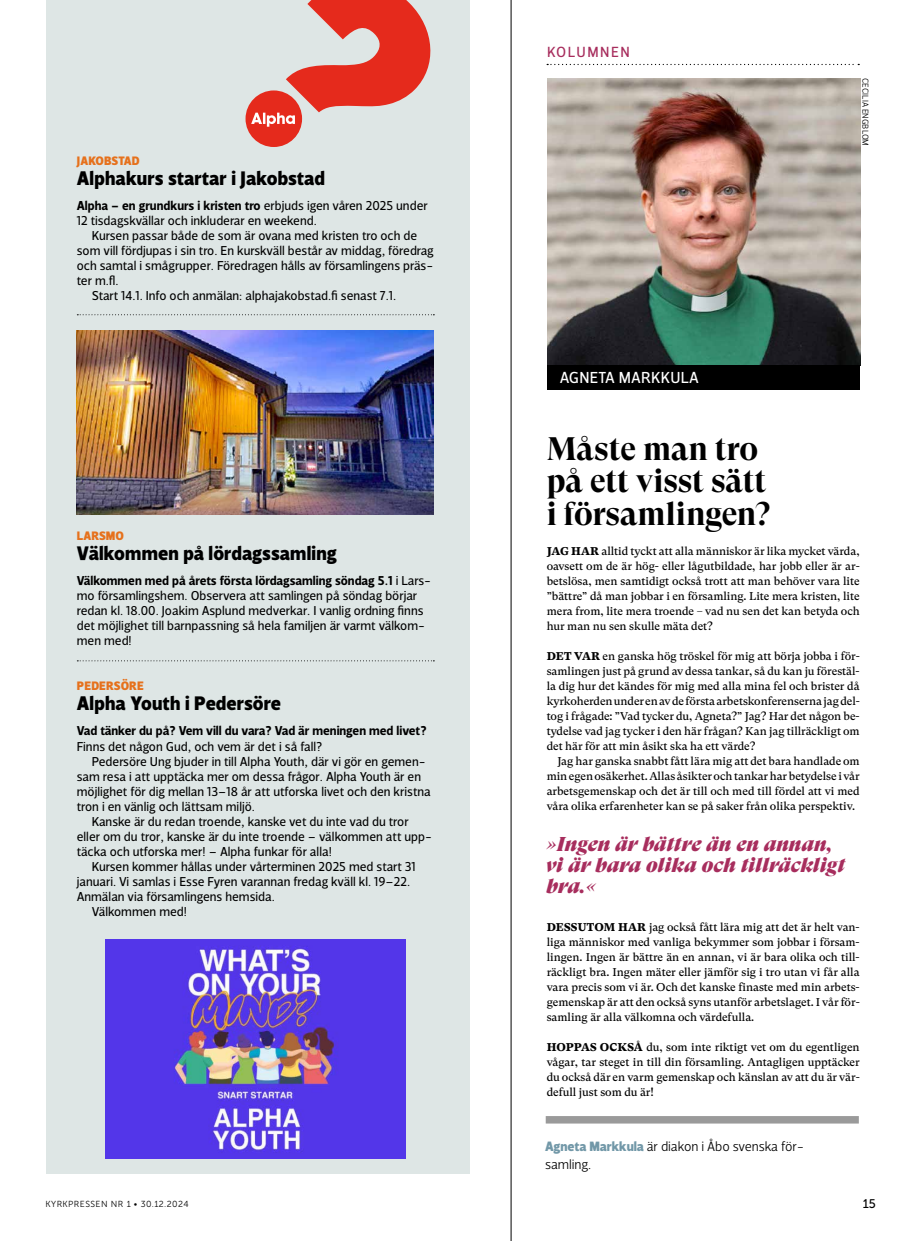
<style>
.page{position:relative;width:922px;height:1241px;background:#fff}
.page>*{position:absolute;margin:0;border:0;box-sizing:border-box;transform-origin:0 0}
.t1{font:700 32.5px/32.5px "GT Super Display";letter-spacing:-.005em;color:#000}
.t2{font:900 20px "Velino Sans";letter-spacing:.005em;color:#000}
.t3{font:italic 20px/21.2px "GT Super Display Super";letter-spacing:.005em;color:#a72d5d}
.t4{font:16.25px "Velino Sans";letter-spacing:.015em;color:#fff}
.t5{font:15px "Velino Sans";letter-spacing:.105em;color:#a72d5d}
.t6{font:300 13.75px/17.5px "Velino Sans";letter-spacing:-.005em;color:#000}
.t7{font:13.12px/15px "Velino Sans";color:#000}
.t8{font:700 13.12px "Velino Sans";color:#000}
.t9{font:900 12.5px "Velino Sans";letter-spacing:.005em;color:#e6711c}
.t10{font:12.5px "Museo Sans 500";color:#000}
.t11{font:11.25px/15px "GT Super Text";letter-spacing:-.005em;color:#000;text-align:justify}
.t12{font:8.75px "Museo Sans 300";letter-spacing:.05em;color:#000}
.t13{font:300 8.75px "Velino Sans";letter-spacing:.005em;color:#000}
.s1{font-weight:700}
.s2{font-weight:900}
.s3{font-weight:900;color:#7298a8}
</style>
<div class="page">
<div style="left:46px;top:0;width:423px;height:1173px;background:#dee6e5"></div>
<div style="left:245px;top:90px;width:57px;height:57px;background:#e52a1c;border-radius:50%"></div>
<svg style="left:251px;top:0;width:180px;height:127px"></svg>
<img style="left:105px;top:939px;width:300px;height:219px">
<svg style="left:77px;top:314px;width:357px;height:1px"></svg>
<svg style="left:77px;top:660px;width:357px;height:1px"></svg>
<img style="left:77px;top:330px;width:356px;height:184px">
<hr style="left:510px;top:0;width:1px;height:1240px;background:#000">
<img style="left:547px;top:78px;width:312px;height:287px">
<div style="left:545px;top:1115px;width:313px;height:8px;background:#9a9a9a"></div>
<div style="left:547px;top:365px;width:312px;height:25px;background:#000"></div>
<svg style="left:547px;top:64px;width:312px;height:1px"></svg>
<p class="t9" style="left:77px;top:153px;width:64px">JAKOBSTAD</p>
<h2 class="t2" style="left:77px;top:166px;width:249px">Alphakurs startar i Jakobstad</h2>
<p class="t7" style="left:77px;top:198px;width:352px"><span class="s1">Alpha – en grundkurs i kristen tro</span> erbjuds igen våren 2025 under<br>12 tisdagskvällar och inkluderar en weekend.</p>
<p class="t7" style="left:92px;top:228px;width:326px">Kursen passar både de som är ovana med kristen tro och de</p>
<p class="t7" style="left:77px;top:243px;width:358px">som vill fördjupas i sin tro. En kurskväll består av middag, föredrag</p>
<p class="t7" style="left:77px;top:258px;width:358px">och samtal i smågrupper. Föredragen hålls av församlingens präs-</p>
<p class="t7" style="left:77px;top:273px;width:43px">ter m.fl.</p>
<p class="t7" style="left:92px;top:288px;width:306px">Start 14.1. Info och anmälan: alphajakobstad.fi senast 7.1.</p>
<p class="t9" style="left:77px;top:528px;width:49px">LARSMO</p>
<h2 class="t2" style="left:77px;top:541px;width:261px">Välkommen på lördagssamling</h2>
<p class="t7" style="left:77px;top:573px;width:356px"><span class="s1">Välkommen med på årets första lördagsamling söndag 5.1</span> i Lars&shy;mo församlingshem. Observera att samlingen på söndag börjar redan kl. 18.00. Joakim Asplund medverkar. I vanlig ordning finns det möjlighet till barnpassning så hela familjen är varmt välkom&shy;men med!</p>
<p class="t9" style="left:77px;top:678px;width:68px">PEDERSÖRE</p>
<h2 class="t2" style="left:77px;top:691px;width:206px">Alpha Youth i Pedersöre</h2>
<p class="t8" style="left:77px;top:722px;width:351px">Vad tänker du på? Vem vill du vara? Vad är meningen med livet?</p>
<p class="t7" style="left:77px;top:738px;width:247px">Finns det någon Gud, och vem är det i så fall?</p>
<p class="t7" style="left:92px;top:753px;width:335px">Pedersöre Ung bjuder in till Alpha Youth, där vi gör en gemen-</p>
<p class="t7" style="left:77px;top:768px;width:346px">sam resa i att upptäcka mer om dessa frågor. Alpha Youth är en</p>
<p class="t7" style="left:77px;top:783px;width:355px">möjlighet för dig mellan 13–18 år att utforska livet och den kristna</p>
<p class="t7" style="left:77px;top:798px;width:180px">tron i en vänlig och lättsam miljö.</p>
<p class="t7" style="left:92px;top:813px;width:318px">Kanske är du redan troende, kanske vet du inte vad du tror</p>
<p class="t7" style="left:77px;top:828px;width:356px">eller om du tror, kanske är du inte troende – välkommen att upp-</p>
<p class="t7" style="left:77px;top:843px;width:256px">täcka och utforska mer! – Alpha funkar för alla!</p>
<p class="t7" style="left:92px;top:858px;width:325px">Kursen kommer hållas under vårterminen 2025 med start 31</p>
<p class="t7" style="left:77px;top:873px;width:335px">januari. Vi samlas i Esse Fyren varannan fredag kväll kl. 19–22.</p>
<p class="t7" style="left:77px;top:888px;width:200px">Anmälan via församlingens hemsida.</p>
<p class="t7" style="left:92px;top:903px;width:96px">Välkommen med!</p>
<h3 class="t5" style="left:547px;top:43px;width:84px">KOLUMNEN</h3>
<h3 class="t4" style="left:559px;top:367px;width:141px">AGNETA MARKKULA</h3>
<p class="t13" style="left:870px;top:78px;width:69px;rotate:90deg">CECILIA ENGBLOM</p>
<h1 class="t1" style="left:546px;top:433px;width:225px">Måste man tro på ett visst sätt i församlingen?</h1>
<p class="t11" style="left:546px;top:544px;width:314px"><span class="s2">JAG HAR</span> alltid tyckt att alla människor är lika mycket värda, oavsett om de är hög- eller lågutbildade, har jobb eller är ar&shy;betslösa, men samtidigt också trott att man behöver vara lite ”bättre” då man jobbar i en församling. Lite mera kristen, lite mera from, lite mera troende – vad nu sen det kan betyda och hur man nu sen skulle mäta det?</p>
<p class="t11" style="left:546px;top:649px;width:314px"><span class="s2">DET VAR</span> en ganska hög tröskel för mig att börja jobba i för&shy;samlingen just på grund av dessa tankar, så du kan ju förestäl&shy;la dig hur det kändes för mig med alla mina fel och brister då kyrkoherden under en av de första arbetskonferenserna jag del&shy;tog i frågade: ”Vad tycker du, Agneta?” Jag? Har det någon be&shy;tydelse vad jag tycker i den här frågan? Kan jag tillräckligt om det här för att min åsikt ska ha ett värde?</p>
<p class="t11" style="left:546px;top:754px;width:314px;text-indent:11px">Jag har ganska snabbt fått lära mig att det bara handlade om min egen osäkerhet. Allas åsikter och tankar har betydelse i vår arbetsgemenskap och det är till och med till fördel att vi med våra olika erfarenheter kan se på saker från olika perspektiv.</p>
<h2 class="t3" style="left:546px;top:833px;width:300px">»Ingen är bättre än en annan, vi är bara olika och tillräckligt bra.«</h2>
<p class="t11" style="left:546px;top:919px;width:314px"><span class="s2">DESSUTOM HAR</span> jag också fått lära mig att det är helt van&shy;liga människor med vanliga bekymmer som jobbar i försam&shy;lingen. Ingen är bättre än en annan, vi är bara olika och till&shy;räckligt bra. Ingen mäter eller jämför sig i tro utan vi får alla vara precis som vi är. Och det kanske finaste med min arbets&shy;gemenskap är att den också syns utanför arbetslaget. I vår för&shy;samling är alla välkomna och värdefulla.</p>
<p class="t11" style="left:546px;top:1039px;width:314px"><span class="s2">HOPPAS OCKSÅ</span> du, som inte riktigt vet om du egentligen vågar, tar steget in till din församling. Antagligen upptäcker du också där en varm gemenskap och känslan av att du är vär&shy;defull just som du är!</p>
<p class="t6" style="left:545px;top:1137px;width:260px"><span class="s3">Agneta Markkula</span> är diakon i Åbo svenska för&shy;samling.</p>
<p class="t12" style="left:45px;top:1199px;width:145px">KYRKPRESSEN NR 1 • 30.12.2024</p>
<p class="t10" style="left:862px;top:1196px;width:15px">15</p>
</div>
